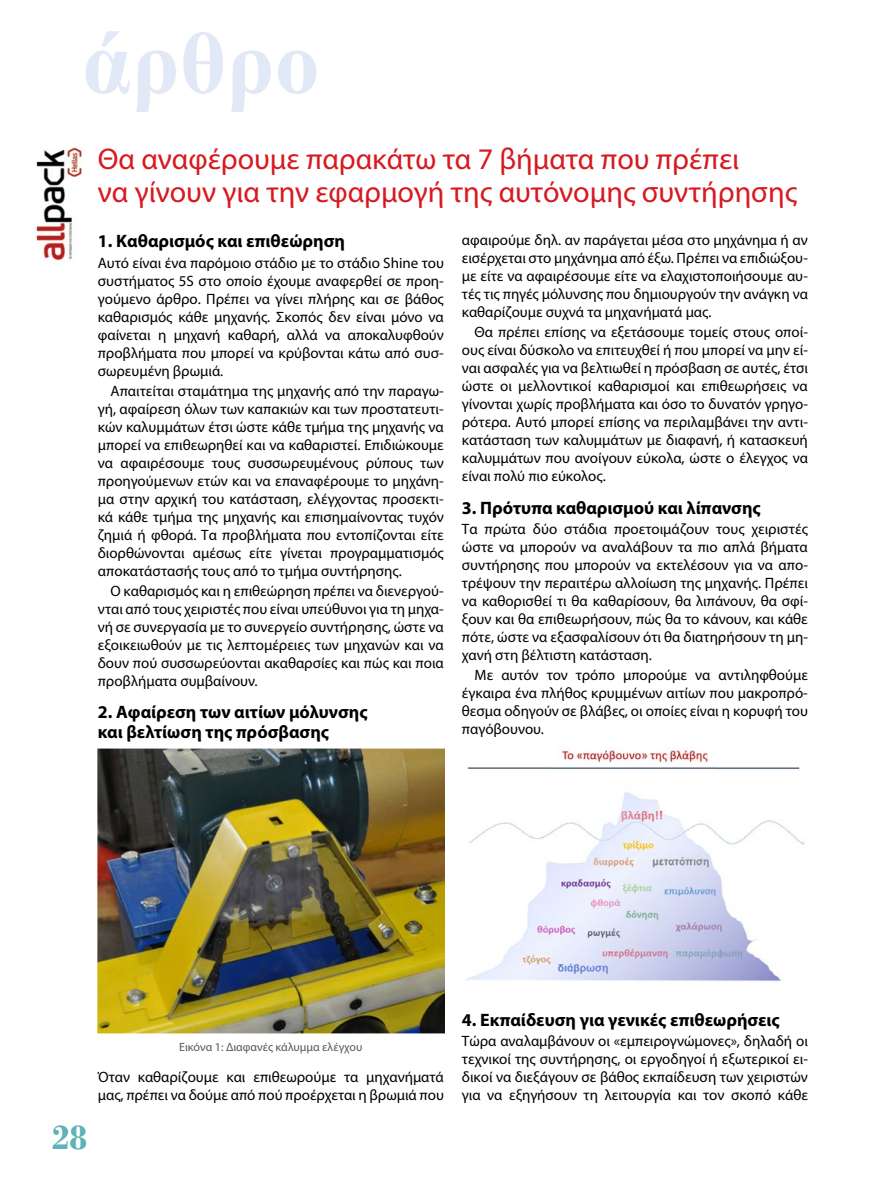
<style>
.page{position:relative;width:893px;height:1191px;background:#fff}
.page>*{position:absolute;margin:0;border:0;box-sizing:border-box;transform-origin:0 0}
.t1{font:700 89.85px "Times New Roman";color:#e1e8f6}
.t2{font:700 36px "Bodoni";color:#60b2b7}
.t3{font:30px/33.6px "Myriad Pro";color:#d71920}
.t4{font:700 18px/19.5px "Myriad Pro";color:#000}
.t5{font:15px/18px "Myriad Pro";color:#000;text-align:justify}
.t6{font:12px "Myriad Pro";color:#58595b}
</style>
<div class="page">
<img style="left:36px;top:147px;width:46px;height:114px">
<img style="left:98px;top:748px;width:346px;height:285px">
<img style="left:466px;top:747px;width:339px;height:234px">
<h1 class="t1" style="left:82px;top:1px;width:239px">άρθρο</h1>
<h3 class="t3" style="left:98px;top:141px;width:701px">Θα αναφέρουμε παρακάτω τα 7 βήματα που πρέπει<br>να γίνουν για την εφαρμογή της αυτόνομης συντήρησης</h3>
<p class="t4" style="left:98px;top:231px;width:249px">1. Καθαρισμός και επιθεώρηση</p>
<p class="t5" style="left:98px;top:253px;width:348px">Αυτό είναι ένα παρόμοιο στάδιο με το στάδιο Shine του συστήματος 5S στο οποίο έχουμε αναφερθεί σε προη&shy;γούμενο άρθρο. Πρέπει να γίνει πλήρης και σε βάθος καθαρισμός κάθε μηχανής. Σκοπός δεν είναι μόνο να φαίνεται η μηχανή καθαρή, αλλά να αποκαλυφθούν προβλήματα που μπορεί να κρύβονται κάτω από συσ&shy;σωρευμένη βρωμιά.</p>
<p class="t5" style="left:98px;top:381px;width:348px;text-indent:13px">Απαιτείται σταμάτημα της μηχανής από την παραγω&shy;γή, αφαίρεση όλων των καπακιών και των προστατευτι&shy;κών καλυμμάτων έτσι ώστε κάθε τμήμα της μηχανής να μπορεί να επιθεωρηθεί και να καθαριστεί. Επιδιώκουμε να αφαιρέσουμε τους συσσωρευμένους ρύπους των προηγούμενων ετών και να επαναφέρουμε το μηχάνη&shy;μα στην αρχική του κατάσταση, ελέγχοντας προσεκτι&shy;κά κάθε τμήμα της μηχανής και επισημαίνοντας τυχόν ζημιά ή φθορά. Τα προβλήματα που εντοπίζονται είτε διορθώνονται αμέσως είτε γίνεται προγραμματισμός αποκατάστασής τους από το τμήμα συντήρησης.</p>
<p class="t5" style="left:98px;top:581px;width:348px;text-indent:13px">Ο καθαρισμός και η επιθεώρηση πρέπει να διενεργού&shy;νται από τους χειριστές που είναι υπεύθυνοι για τη μηχα&shy;νή σε συνεργασία με το συνεργείο συντήρησης, ώστε να εξοικειωθούν με τις λεπτομέρειες των μηχανών και να δουν πού συσσωρεύονται ακαθαρσίες και πώς και ποια προβλήματα συμβαίνουν.</p>
<p class="t4" style="left:98px;top:702px;width:271px">2. Αφαίρεση των αιτίων μόλυνσης και βελτίωση της πρόσβασης</p>
<p class="t5" style="left:462px;top:231px;width:348px">αφαιρούμε δηλ. αν παράγεται μέσα στο μηχάνημα ή αν εισέρχεται στο μηχάνημα από έξω. Πρέπει να επιδιώξου&shy;με είτε να αφαιρέσουμε είτε να ελαχιστοποιήσουμε αυ&shy;τές τις πηγές μόλυνσης που δημιουργούν την ανάγκη να καθαρίζουμε συχνά τα μηχανήματά μας.</p>
<p class="t5" style="left:462px;top:323px;width:348px;text-indent:13px">Θα πρέπει επίσης να εξετάσουμε τομείς στους οποί&shy;ους είναι δύσκολο να επιτευχθεί ή που μπορεί να μην εί&shy;ναι ασφαλές για να βελτιωθεί η πρόσβαση σε αυτές, έτσι ώστε οι μελλοντικοί καθαρισμοί και επιθεωρήσεις να γίνονται χωρίς προβλήματα και όσο το δυνατόν γρηγο&shy;ρότερα. Αυτό μπορεί επίσης να περιλαμβάνει την αντι&shy;κατάσταση των καλυμμάτων με διαφανή, ή κατασκευή καλυμμάτων που ανοίγουν εύκολα, ώστε ο έλεγχος να είναι πολύ πιο εύκολος.</p>
<p class="t4" style="left:462px;top:497px;width:300px">3. Πρότυπα καθαρισμού και λίπανσης</p>
<p class="t5" style="left:462px;top:519px;width:348px">Τα πρώτα δύο στάδια προετοιμάζουν τους χειριστές ώστε να μπορούν να αναλάβουν τα πιο απλά βήματα συντήρησης που μπορούν να εκτελέσουν για να απο&shy;τρέψουν την περαιτέρω αλλοίωση της μηχανής. Πρέπει να καθορισθεί τι θα καθαρίσουν, θα λιπάνουν, θα σφί&shy;ξουν και θα επιθεωρήσουν, πώς θα το κάνουν, και κάθε πότε, ώστε να εξασφαλίσουν ότι θα διατηρήσουν τη μη&shy;χανή στη βέλτιστη κατάσταση.</p>
<p class="t5" style="left:462px;top:665px;width:348px;text-indent:13px">Με αυτόν τον τρόπο μπορούμε να αντιληφθούμε έγκαιρα ένα πλήθος κρυμμένων αιτίων που μακροπρό&shy;θεσμα οδηγούν σε βλάβες, οι οποίες είναι η κορυφή του παγόβουνου.</p>
<h2 class="t2" style="left:52px;top:1116px;width:37px">28</h2>
<p class="t6" style="left:179px;top:1039px;width:185px">Εικόνα 1: Διαφανές κάλυμμα ελέγχου</p>
<p class="t5" style="left:98px;top:1067px;width:348px">Όταν καθαρίζουμε και επιθεωρούμε τα μηχανήματά μας, πρέπει να δούμε από πού προέρχεται η βρωμιά που</p>
<p class="t4" style="left:462px;top:1009px;width:319px">4. Εκπαίδευση για γενικές επιθεωρήσεις</p>
<p class="t5" style="left:462px;top:1032px;width:348px">Τώρα αναλαμβάνουν οι «εμπειρογνώμονες», δηλαδή οι τεχνικοί της συντήρησης, οι εργοδηγοί ή εξωτερικοί ει&shy;δικοί να διεξάγουν σε βάθος εκπαίδευση των χειριστών για να εξηγήσουν τη λειτουργία και τον σκοπό κάθε</p>
</div>
